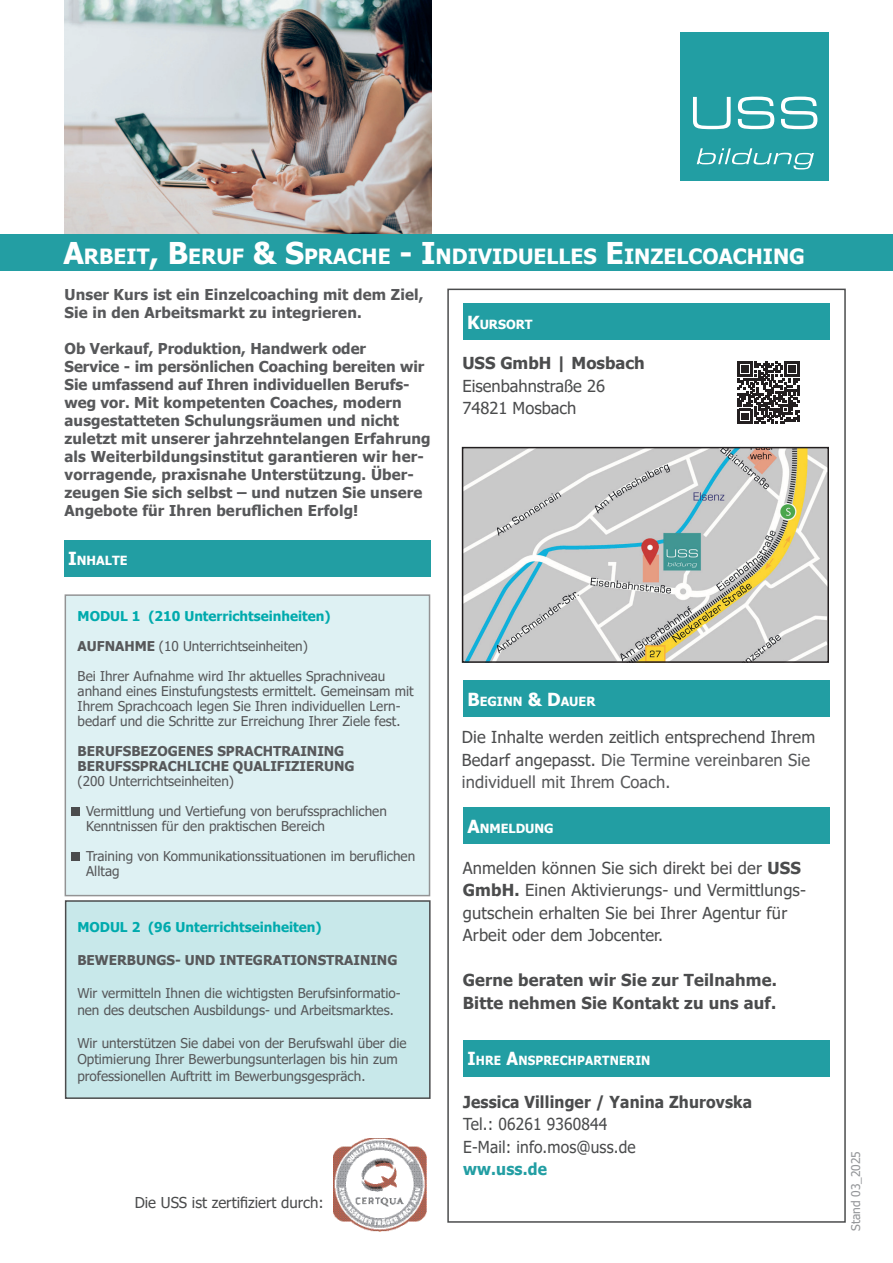
<style>
.page{position:relative;width:893px;height:1263px;background:#fff}
.page>*{position:absolute;margin:0;border:0;box-sizing:border-box;transform-origin:0 0}
.t1{font:700 21px "Tahoma";color:#fff}
.t2{font:16.5px/22.5px "Tahoma";letter-spacing:.01em;color:#4b4c4d}
.t3{font:700 16.5px/22.5px "Tahoma";letter-spacing:.01em;color:#4b4c4d}
.t4{font:16.5px/22.5px "Tahoma";letter-spacing:.01em;color:#4b4c4d;scale:.95 1}
.t5{font:700 16.5px "Tahoma";letter-spacing:.01em;color:#4b4c4d;scale:.95 1}
.t6{font:700 16.5px "Tahoma";letter-spacing:.01em;color:#229ea3;scale:.95 1}
.t7{font:700 15px/18px "Tahoma";letter-spacing:.01em;color:#57585a}
.t8{font:15px "Tahoma";color:#4b4c4d}
.t9{font:13.5px/15px "Tahoma";color:#57585a}
.t10{font:700 13.5px/15px "Tahoma";color:#57585a}
.t11{font:700 13.5px "Tahoma";color:#00aaad}
.t12{font:700 12.6px "Tahoma";color:#fff}
.t13{font:700 12.6px "Tahoma";color:#fff;scale:.95 1}
.t14{font:12px "Tahoma";color:#939598}
.s1{font-size:30px}
.s2{font-size:18px}
.s3{font-weight:700}
.s4{color:#57585a}
</style>
<div class="page">
<div style="left:447px;top:289px;width:399px;height:934px;border:2px solid #4b4c4d"></div>
<img style="left:65px;top:0;width:367px;height:234px">
<div style="left:64px;top:540px;width:366px;height:36px;background:#229ea3"></div>
<div style="left:680px;top:32px;width:149px;height:149px;background:#229ea3"></div>
<svg style="left:693px;top:97px;width:38px;height:32px"></svg>
<svg style="left:738px;top:97px;width:36px;height:32px"></svg>
<svg style="left:781px;top:97px;width:36px;height:32px"></svg>
<svg style="left:697px;top:148px;width:117px;height:21px"></svg>
<div style="left:0;top:234px;width:893px;height:36px;background:#239ea3"></div>
<div style="left:463px;top:808px;width:367px;height:36px;background:#229ea3"></div>
<div style="left:463px;top:681px;width:367px;height:36px;background:#229ea3"></div>
<div style="left:463px;top:1040px;width:367px;height:36px;background:#229ea3"></div>
<svg style="left:737px;top:362px;width:62px;height:61px"></svg>
<img style="left:465px;top:450px;width:361px;height:210px">
<div style="left:462px;top:447px;width:367px;height:216px;border:2px solid #231f20"></div>
<div style="left:463px;top:304px;width:367px;height:36px;background:#229ea3"></div>
<img style="left:333px;top:1139px;width:93px;height:92px">
<div style="left:65px;top:594px;width:365px;height:302px;background:#def1f3"></div>
<div style="left:65px;top:900px;width:366px;height:199px;background:#c8e8ea;border:2px solid #4b4c4d"></div>
<div style="left:71px;top:807px;width:9px;height:8px;background:#4b4c4d"></div>
<div style="left:71px;top:852px;width:9px;height:8px;background:#4b4c4d"></div>
<h1 class="t1" style="left:63px;top:241px;width:743px"><span class="s1">A</span>RBEIT<span class="s1">, B</span>ERUF <span class="s1">&amp; S</span>PRACHE <span class="s1">- I</span>NDIVIDUELLES <span class="s1">E</span>INZELCOACHING</h1>
<p class="t7" style="left:64px;top:286px;width:360px">Unser Kurs ist ein Einzelcoaching mit dem Ziel,<br>Sie in den Arbeitsmarkt zu integrieren.</p>
<p class="t7" style="left:64px;top:340px;width:368px">Ob Verkauf, Produktion, Handwerk oder<br>Service - im persönlichen Coaching bereiten wir Sie umfassend auf Ihren individuellen Berufs&shy;weg vor. Mit kompetenten Coaches, modern ausgestatteten Schulungsräumen und nicht zuletzt mit unserer jahrzehntelangen Erfahrung als Weiterbildungsinstitut garantieren wir her&shy;vorragende, praxisnahe Unterstützung. Über&shy;zeugen Sie sich selbst – und nutzen Sie unsere Angebote für Ihren beruflichen Erfolg!</p>
<p class="t12" style="left:68px;top:551px;width:61px"><span class="s2">I</span>NHALTE</p>
<p class="t11" style="left:78px;top:607px;width:254px">MODUL 1 (210 Unterrichtseinheiten)</p>
<p class="t9" style="left:78px;top:639px;width:232px"><span class="s3">AUFNAHME</span> (10 Unterrichtseinheiten)</p>
<p class="t9" style="left:78px;top:669px;width:338px">Bei Ihrer Aufnahme wird Ihr aktuelles Sprachniveau anhand eines Einstufungstests ermittelt. Gemeinsam mit Ihrem Sprachcoach legen Sie Ihren individuellen Lern&shy;bedarf und die Schritte zur Erreichung Ihrer Ziele fest.</p>
<p class="t10" style="left:78px;top:744px;width:279px">BERUFSBEZOGENES SPRACHTRAINING<br>BERUFSSPRACHLICHE QUALIFIZIERUNG</p>
<p class="t9" style="left:78px;top:774px;width:158px">(200 Unterrichtseinheiten)</p>
<p class="t9" style="left:86px;top:804px;width:302px">Vermittlung und Vertiefung von berufssprachlichen<br>Kenntnissen für den praktischen Bereich</p>
<p class="t9" style="left:86px;top:849px;width:331px">Training von Kommunikationssituationen im beruflichen<br>Alltag</p>
<p class="t11" style="left:77px;top:918px;width:246px">MODUL 2 (96 Unterrichtseinheiten)</p>
<p class="t10" style="left:77px;top:953px;width:322px">BEWERBUNGS- UND INTEGRATIONSTRAINING</p>
<p class="t9" style="left:77px;top:986px;width:325px;line-height:16.5px">Wir vermitteln Ihnen die wichtigsten Berufsinformatio&shy;nen des deutschen Ausbildungs- und Arbeitsmarktes.</p>
<p class="t9" style="left:77px;top:1035px;width:331px;line-height:16.5px">Wir unterstützen Sie dabei von der Berufswahl über die<br>Optimierung Ihrer Bewerbungsunterlagen bis hin zum professionellen Auftritt im Bewerbungsgespräch.</p>
<p class="t8" style="left:65px;top:987px;width:191px">Die USS ist zertifiziert durch:</p>
<p class="t8" style="left:135px;top:1192px;width:191px">Die USS ist zertifiziert durch:</p>
<p class="t12" style="left:467px;top:315px;width:67px"><span class="s2">K</span>URSORT</p>
<p class="t3" style="left:462px;top:353px;width:184px">USS GmbH | Mosbach</p>
<p class="t2" style="left:462px;top:376px;width:144px">Eisenbahnstraße 26<br>74821 Mosbach</p>
<p class="t12" style="left:467px;top:692px;width:130px"><span class="s2">B</span>EGINN <span class="s2">&amp; D</span>AUER</p>
<p class="t2" style="left:462px;top:727px;width:355px">Die Inhalte werden zeitlich entsprechend Ihrem<br>Bedarf angepasst. <span class="s4">Die Termine vereinbaren Sie individuell mit Ihrem Coach.</span></p>
<p class="t12" style="left:467px;top:819px;width:88px"><span class="s2">A</span>NMELDUNG</p>
<p class="t2" style="left:463px;top:857px;width:345px">Anmelden können Sie sich direkt bei der <span class="s3">USS GmbH.</span> Einen Aktivierungs- und Vermittlungs&shy;gutschein erhalten Sie bei Ihrer Agentur für Arbeit oder dem Jobcenter.</p>
<p class="t3" style="left:463px;top:970px;width:316px">Gerne beraten wir Sie zur Teilnahme.<br>Bitte nehmen Sie Kontakt zu uns auf.</p>
<p class="t13" style="left:467px;top:1052px;width:194px"><span class="s2">I</span>HRE <span class="s2">A</span>NSPRECHPARTNERIN</p>
<p class="t5" style="left:463px;top:1090px;width:306px">Jessica Villinger / Yanina Zhurovska</p>
<p class="t4" style="left:463px;top:1114px;width:183px">Tel.: 06261 9360844<br>E-Mail: info.mos@uss.de</p>
<p class="t6" style="left:463px;top:1157px;width:90px">ww.uss.de</p>
<p class="t14" style="left:848px;top:1231px;width:81px;rotate:-90deg">Stand 03_2025</p>
</div>
